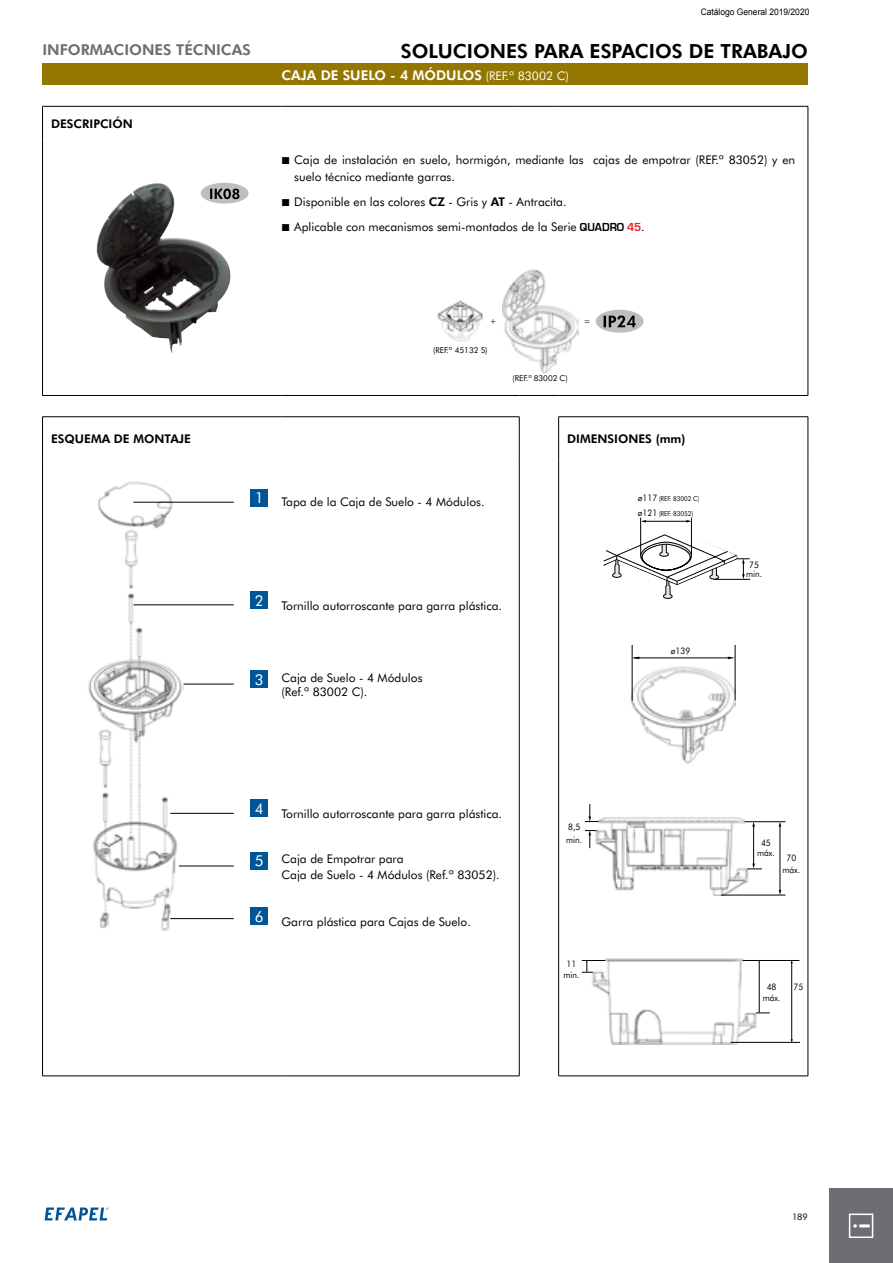
<style>
.page{position:relative;width:893px;height:1263px;background:#fff}
.page>*{position:absolute;margin:0;border:0;box-sizing:border-box;transform-origin:0 0}
.t1{font:800 21.45px "Futura BT";color:#fff}
.t2{font:800 19.5px "Futura BT";color:#000}
.t3{font:800 15px "Futura BT";color:#6d6e71}
.t4{font:15px "Futura BT";color:#fff}
.t5{font:800 13.5px "Futura BT";color:#fff}
.t6{font:12px/16.5px "Futura BT";color:#000}
.t7{font:800 12px "Futura BT";color:#000}
.t8{font:9px/10.8px "Futura BT";color:#000;text-align:center;scale:.92 1}
.t9{font:9px "Arial";color:#000;scale:.94 1}
.t10{font:9px "Futura BT";color:#000}
.t11{font:8.1px "Futura BT";color:#000}
.t12{font:6.75px "Futura BT";color:#000;scale:.92 1}
.s1{font-weight:400;font-size:12px}
.s2{font-weight:800}
.s3{font-family:"Eurostile";font-weight:700}
.s4{font-family:"Eurostile";font-weight:700;color:#ed1d24}
.s5{font-size:9px}
</style>
<div class="page">
<svg style="left:45px;top:1207px;width:63px;height:13px"></svg>
<div style="left:829px;top:1188px;width:64px;height:75px;background:#6d6e71"></div>
<div style="left:849px;top:1213px;width:24px;height:25px;border:2px solid #fff"></div>
<div style="left:43px;top:64px;width:765px;height:21px;background:#937700"></div>
<hr style="left:42px;top:106px;width:195px;height:1px;background:#000">
<hr style="left:237px;top:106px;width:45px;height:1px;background:#000">
<hr style="left:282px;top:106px;width:237px;height:1px;background:#000">
<hr style="left:519px;top:106px;width:40px;height:1px;background:#000">
<hr style="left:559px;top:106px;width:249px;height:1px;background:#000">
<hr style="left:808px;top:106px;width:1px;height:34px;background:#000">
<hr style="left:808px;top:140px;width:1px;height:255px;background:#000">
<hr style="left:42px;top:395px;width:195px;height:1px;background:#000">
<hr style="left:237px;top:395px;width:45px;height:1px;background:#000">
<hr style="left:282px;top:395px;width:237px;height:1px;background:#000">
<hr style="left:519px;top:395px;width:40px;height:1px;background:#000">
<hr style="left:559px;top:395px;width:249px;height:1px;background:#000">
<hr style="left:42px;top:416px;width:195px;height:1px;background:#000">
<hr style="left:42px;top:417px;width:1px;height:42px;background:#000">
<hr style="left:237px;top:416px;width:45px;height:1px;background:#000">
<hr style="left:282px;top:416px;width:237px;height:1px;background:#000">
<hr style="left:42px;top:459px;width:1px;height:617px;background:#000">
<hr style="left:42px;top:1075px;width:195px;height:1px;background:#000">
<hr style="left:237px;top:1075px;width:45px;height:1px;background:#000">
<hr style="left:282px;top:1075px;width:237px;height:1px;background:#000">
<hr style="left:42px;top:106px;width:1px;height:34px;background:#000">
<hr style="left:42px;top:140px;width:1px;height:255px;background:#000">
<hr style="left:519px;top:417px;width:1px;height:42px;background:#000">
<hr style="left:519px;top:459px;width:1px;height:617px;background:#000">
<hr style="left:558px;top:416px;width:250px;height:1px;background:#000">
<hr style="left:558px;top:417px;width:1px;height:42px;background:#000">
<hr style="left:808px;top:417px;width:1px;height:42px;background:#000">
<hr style="left:558px;top:459px;width:1px;height:617px;background:#000">
<hr style="left:808px;top:459px;width:1px;height:617px;background:#000">
<hr style="left:558px;top:1075px;width:250px;height:1px;background:#000">
<div style="left:201px;top:183px;width:48px;height:21px;background:#bcbec0;border-radius:50%"></div>
<svg style="left:237px;top:189px;width:2px;height:10px"></svg>
<img style="left:96px;top:183px;width:141px;height:170px">
<div style="left:596px;top:310px;width:48px;height:23px;background:#bcbec0;border-radius:50%"></div>
<svg style="left:604px;top:316px;width:32px;height:11px"></svg>
<img style="left:502px;top:270px;width:76px;height:102px">
<img style="left:438px;top:300px;width:45px;height:42px">
<img style="left:88px;top:481px;width:95px;height:449px">
<hr style="left:134px;top:502px;width:100px;height:1px;background:#000">
<hr style="left:134px;top:605px;width:100px;height:1px;background:#000">
<hr style="left:170px;top:813px;width:64px;height:1px;background:#000">
<hr style="left:170px;top:918px;width:64px;height:1px;background:#000">
<hr style="left:179px;top:866px;width:55px;height:1px;background:#000">
<hr style="left:184px;top:684px;width:50px;height:1px;background:#000">
<div style="left:251px;top:489px;width:17px;height:17px;background:#005596"></div>
<div style="left:251px;top:592px;width:17px;height:17px;background:#005596"></div>
<div style="left:251px;top:671px;width:17px;height:17px;background:#005596"></div>
<div style="left:251px;top:800px;width:17px;height:17px;background:#005596"></div>
<div style="left:251px;top:852px;width:17px;height:17px;background:#005596"></div>
<div style="left:251px;top:908px;width:17px;height:17px;background:#005596"></div>
<hr style="left:640px;top:518px;width:1px;height:38px;background:#000">
<hr style="left:691px;top:518px;width:1px;height:37px;background:#000">
<svg style="left:603px;top:520px;width:147px;height:79px"></svg>
<img style="left:631px;top:666px;width:105px;height:98px">
<hr style="left:632px;top:645px;width:1px;height:56px;background:#000">
<hr style="left:735px;top:645px;width:1px;height:55px;background:#000">
<hr style="left:634px;top:658px;width:97px;height:1px;background:#000">
<img style="left:585px;top:817px;width:177px;height:79px">
<hr style="left:721px;top:895px;width:64px;height:1px;background:#000">
<hr style="left:745px;top:821px;width:40px;height:1px;background:#000">
<svg style="left:747px;top:863px;width:15px;height:7px"></svg>
<svg style="left:752px;top:822px;width:3px;height:5px"></svg>
<hr style="left:753px;top:825px;width:1px;height:40px;background:#000">
<hr style="left:780px;top:825px;width:1px;height:66px;background:#000">
<svg style="left:585px;top:804px;width:14px;height:18px"></svg>
<svg style="left:585px;top:830px;width:12px;height:18px"></svg>
<img style="left:581px;top:958px;width:188px;height:86px">
<hr style="left:731px;top:1042px;width:69px;height:1px;background:#000">
<hr style="left:743px;top:960px;width:56px;height:1px;background:#000">
<hr style="left:791px;top:962px;width:1px;height:78px;background:#000">
<hr style="left:759px;top:961px;width:1px;height:50px;background:#000">
<svg style="left:582px;top:960px;width:23px;height:13px"></svg>
<svg style="left:756px;top:1011px;width:14px;height:3px"></svg>
<p class="t3" style="left:43px;top:40px;width:210px">INFORMACIONES TÉCNICAS</p>
<p class="t7" style="left:51px;top:117px;width:83px">DESCRIPCIÓN</p>
<p class="t9" style="left:701px;top:6px;width:117px">Catálogo General 2019/2020</p>
<h2 class="t2" style="left:401px;top:39px;width:409px">SOLUCIONES PARA ESPACIOS DE TRABAJO</h2>
<p class="t5" style="left:282px;top:67px;width:289px">CAJA DE SUELO - 4 MÓDULOS <span class="s1">(REF.ª 83002 C)</span></p>
<p class="t6" style="left:294px;top:151px;width:502px">Caja de instalación en suelo, hormigón, mediante las cajas de empotrar (REF.ª 83052) y en suelo técnico mediante garras.</p>
<p class="t6" style="left:294px;top:189px;width:352px;line-height:25px">Disponible en las colores <span class="s2">CZ</span> - Gris y <span class="s2">AT</span> - Antracita.<br>Aplicable con mecanismos semi-montados de la Serie <span class="s3">QUADRO</span> <span class="s4">45</span>.</p>
<p class="t11" style="left:490px;top:316px;width:8px">+</p>
<p class="t11" style="left:584px;top:316px;width:8px">=</p>
<p class="t11" style="left:433px;top:345px;width:56px">(REF.ª 45132 S)</p>
<p class="t11" style="left:513px;top:373px;width:57px">(REF.ª 83002 C)</p>
<p class="t7" style="left:51px;top:431px;width:142px">ESQUEMA DE MONTAJE</p>
<p class="t7" style="left:567px;top:431px;width:120px">DIMENSIONES (mm)</p>
<p class="t4" style="left:255px;top:489px;width:10px">1</p>
<p class="t6" style="left:282px;top:494px;width:205px">Tapa de la Caja de Suelo - 4 Módulos.</p>
<p class="t12" style="left:638px;top:494px;width:68px"><span class="s5">ø117</span> (REF. 83002 C)</p>
<p class="t12" style="left:638px;top:509px;width:62px"><span class="s5">ø121</span> (REF. 83052)</p>
<p class="t8" style="left:749px;top:560px;width:12px">75</p>
<p class="t8" style="left:746px;top:568px;width:19px">min.</p>
<p class="t4" style="left:255px;top:592px;width:10px">2</p>
<p class="t6" style="left:282px;top:597px;width:222px">Tornillo autorroscante para garra plástica.</p>
<p class="t8" style="left:671px;top:645px;width:23px">ø139</p>
<p class="t4" style="left:255px;top:670px;width:10px">3</p>
<p class="t6" style="left:282px;top:670px;width:143px;line-height:14.4px">Caja de Suelo - 4 Módulos (Ref.ª 83002 C).</p>
<p class="t4" style="left:255px;top:799px;width:10px">4</p>
<p class="t4" style="left:255px;top:852px;width:10px">5</p>
<p class="t4" style="left:255px;top:907px;width:10px">6</p>
<p class="t6" style="left:282px;top:805px;width:222px">Tornillo autorroscante para garra plástica.</p>
<p class="t6" style="left:282px;top:850px;width:220px">Caja de Empotrar para<br>Caja de Suelo - 4 Módulos (Ref.ª 83052).</p>
<p class="t6" style="left:282px;top:913px;width:191px">Garra plástica para Cajas de Suelo.</p>
<p class="t8" style="left:566px;top:820px;width:19px;line-height:13px;text-align:left">8,5 min.</p>
<p class="t8" style="left:757px;top:838px;width:21px;line-height:9.6px">45 máx.</p>
<p class="t8" style="left:786px;top:853px;width:12px">70</p>
<p class="t8" style="left:782px;top:864px;width:21px">máx.</p>
<p class="t8" style="left:563px;top:958px;width:19px">11 min.</p>
<p class="t8" style="left:763px;top:981px;width:21px">48 máx.</p>
<p class="t8" style="left:794px;top:981px;width:12px">75</p>
<p class="t10" style="left:792px;top:1212px;width:17px">189</p>
<h1 class="t1" style="left:849px;top:1229px;width:8px;rotate:-90deg">i</h1>
</div>
